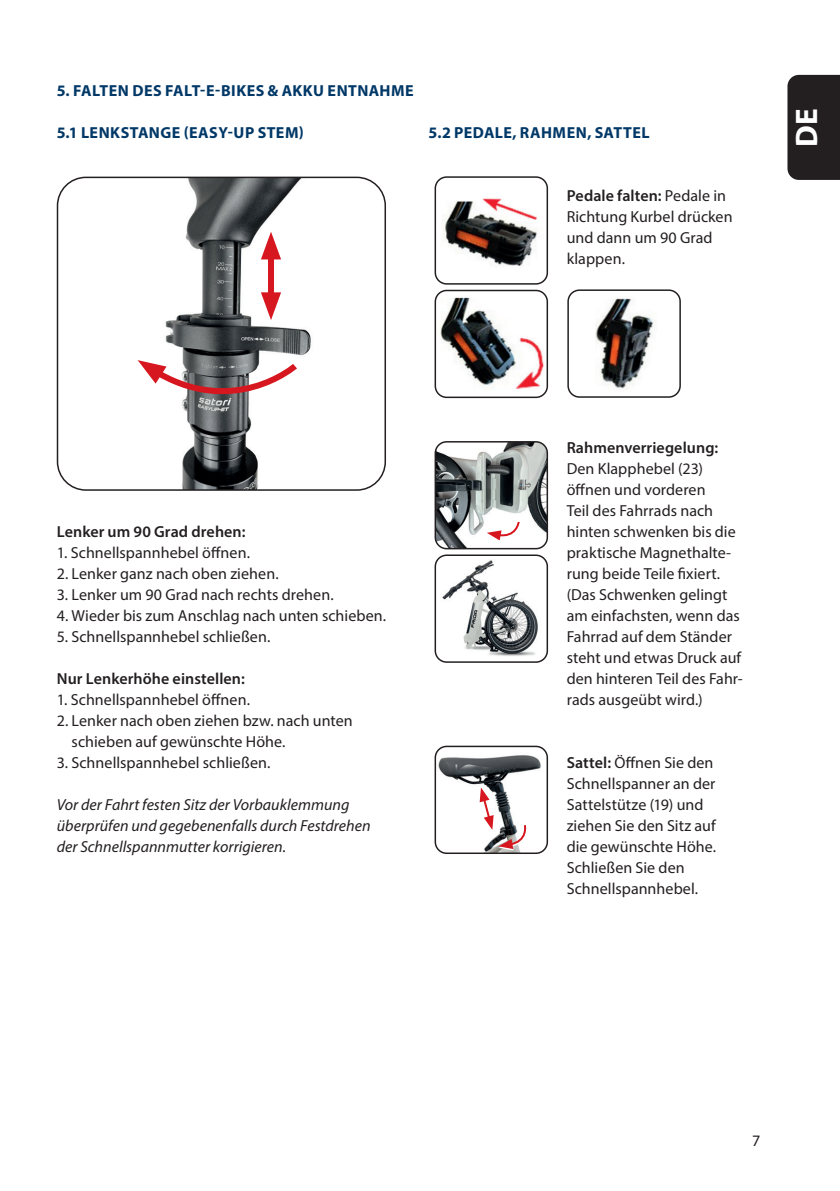
<style>
.page{position:relative;width:840px;height:1191px;background:#fff}
.page>*{position:absolute;margin:0;border:0;box-sizing:border-box;transform-origin:0 0}
.t1{font:700 31.2px "Myriad Pro";color:#fff}
.t2{font:16px/21px "Myriad Pro";letter-spacing:.005em;color:#231f20}
.t3{font:italic 16px/21px "Myriad Pro";color:#231f20}
.t4{font:700 16px "Myriad Pro";letter-spacing:.03em;color:#003867}
.t5{font:600 16px "Myriad Pro";letter-spacing:.005em;color:#231f20}
.s1{font-weight:600}
</style>
<div class="page">
<div style="left:787px;top:75px;width:52px;height:105px;background:#231f20"></div>
<img style="left:57px;top:177px;width:328px;height:311px">
<div style="left:57px;top:177px;width:329px;height:314px;border:2px solid #231f20;border-radius:28px"></div>
<svg style="left:539px;top:176px;width:10px;height:101px"></svg>
<img style="left:437px;top:177px;width:110px;height:107px">
<div style="left:434px;top:176px;width:113px;height:109px;border:2px solid #231f20;border-radius:11px"></div>
<svg style="left:445px;top:289px;width:104px;height:109px"></svg>
<img style="left:437px;top:290px;width:110px;height:107px">
<div style="left:434px;top:290px;width:113px;height:108px;border:2px solid #231f20;border-radius:11px"></div>
<img style="left:570px;top:290px;width:109px;height:107px">
<div style="left:567px;top:289px;width:113px;height:109px;border:2px solid #231f20;border-radius:11px"></div>
<svg style="left:441px;top:441px;width:108px;height:108px"></svg>
<img style="left:437px;top:442px;width:110px;height:106px">
<div style="left:434px;top:441px;width:113px;height:108px;border:2px solid #231f20;border-radius:11px"></div>
<svg style="left:539px;top:562px;width:10px;height:101px"></svg>
<img style="left:437px;top:555px;width:110px;height:107px">
<div style="left:434px;top:554px;width:113px;height:109px;border:2px solid #231f20;border-radius:11px"></div>
<svg style="left:438px;top:746px;width:111px;height:108px"></svg>
<img style="left:437px;top:749px;width:110px;height:104px">
<div style="left:434px;top:745px;width:113px;height:109px;border:2px solid #231f20;border-radius:11px"></div>
<svg style="left:486px;top:520px;width:34px;height:20px"></svg>
<svg style="left:137px;top:360px;width:164px;height:60px"></svg>
<svg style="left:479px;top:787px;width:49px;height:63px"></svg>
<div style="left:268px;top:248px;width:6px;height:55px;background:#d7171f"></div>
<svg style="left:261px;top:232px;width:20px;height:27px"></svg>
<svg style="left:261px;top:292px;width:20px;height:28px"></svg>
<p class="t4" style="left:57px;top:80px;width:358px">5. FALTEN DES FALT-E-BIKES &amp; AKKU ENTNAHME</p>
<p class="t4" style="left:57px;top:122px;width:248px">5.1 LENKSTANGE (EASY-UP STEM)</p>
<p class="t4" style="left:428px;top:122px;width:222px">5.2 PEDALE, RAHMEN, SATTEL</p>
<p class="t2" style="left:566px;top:185px;width:167px"><span class="s1">Pedale falten:</span> Pedale in<br>Richtung Kurbel drücken und dann um 90 Grad klappen.</p>
<h1 class="t1" style="left:786px;top:147px;width:40px;rotate:-90deg">DE</h1>
<p class="t5" style="left:57px;top:521px;width:190px">Lenker um 90 Grad drehen:</p>
<p class="t2" style="left:57px;top:542px;width:195px">1. Schnellspannhebel öffnen.</p>
<p class="t2" style="left:57px;top:563px;width:223px">2. Lenker ganz nach oben ziehen.</p>
<p class="t2" style="left:57px;top:584px;width:278px">3. Lenker um 90 Grad nach rechts drehen.</p>
<p class="t2" style="left:57px;top:605px;width:331px">4. Wieder bis zum Anschlag nach unten schieben.</p>
<p class="t2" style="left:57px;top:626px;width:215px">5. Schnellspannhebel schließen.</p>
<p class="t5" style="left:57px;top:668px;width:189px">Nur Lenkerhöhe einstellen:</p>
<p class="t2" style="left:57px;top:689px;width:195px">1. Schnellspannhebel öffnen.</p>
<p class="t2" style="left:72px;top:710px;width:282px;text-indent:-15px">2. Lenker nach oben ziehen bzw. nach unten schieben auf gewünschte Höhe.</p>
<p class="t2" style="left:57px;top:752px;width:215px">3. Schnellspannhebel schließen.</p>
<p class="t3" style="left:57px;top:794px;width:315px">Vor der Fahrt festen Sitz der Vorbauklemmung überprüfen und gegebenenfalls durch Festdrehen der Schnellspannmutter korrigieren.</p>
<p class="t5" style="left:566px;top:437px;width:153px">Rahmenverriegelung:</p>
<p class="t2" style="left:566px;top:458px;width:177px">Den Klapphebel (23) öffnen und vorderen<br>Teil des Fahrrads nach hinten schwenken bis die praktische Magnethalte&shy;rung beide Teile fixiert. (Das Schwenken gelingt am einfachsten, wenn das<br>Fahrrad auf dem Ständer steht und etwas Druck auf den hinteren Teil des Fahr&shy;rads ausgeübt wird.)</p>
<p class="t2" style="left:566px;top:752px;width:151px"><span class="s1">Sattel:</span> Öffnen Sie den<br>Schnellspanner an der<br>Sattelstütze (19) und ziehen Sie den Sitz auf die gewünschte Höhe.<br>Schließen Sie den<br>Schnellspannhebel.</p>
<p class="t2" style="left:751px;top:1130px;width:10px">7</p>
</div>
